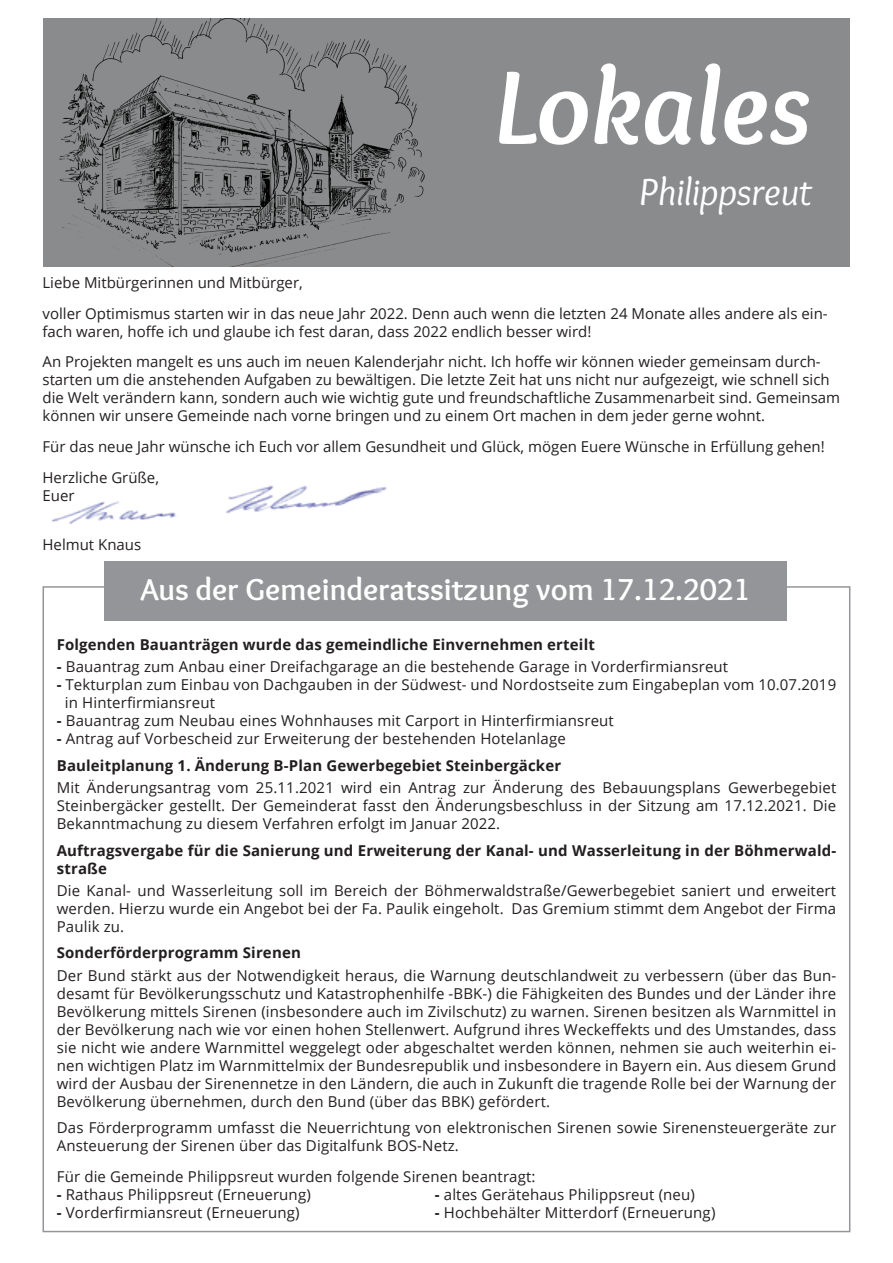
<style>
.page{position:relative;width:893px;height:1263px;background:#fff}
.page>*{position:absolute;margin:0;border:0;box-sizing:border-box;transform-origin:0 0}
.t1{font:italic 700 108px "Overlock";color:#fff}
.t2{font:italic 39px "Overlock";color:#fff}
.t3{font:700 31.5px "Overlock";color:#fff}
.t4{font:15px/18px "Open Sans";letter-spacing:.01em;color:#231f20}
.t5{font:700 15px/18px "Open Sans";letter-spacing:.01em;color:#231f20}
.s1{font-weight:700}
</style>
<div class="page">
<img style="left:51px;top:485px;width:336px;height:39px">
<div style="left:43px;top:18px;width:807px;height:249px;background:#8a8b8c"></div>
<img style="left:59px;top:18px;width:366px;height:249px">
<div style="left:104px;top:561px;width:683px;height:60px;background:#939598"></div>
<h1 class="t1" style="left:493px;top:44px;width:320px">Lokales</h1>
<h2 class="t2" style="left:639px;top:170px;width:174px">Philippsreut</h2>
<p class="t4" style="left:43px;top:267px;width:786px;line-height:30.8px">Liebe Mitbürgerinnen und Mitbürger,<br>voller Optimismus starten wir in das neue Jahr 2022. Denn auch wenn die letzten 24 Monate alles andere als ein-</p>
<p class="t4" style="left:43px;top:315px;width:780px;line-height:30.8px">fach waren, hoffe ich und glaube ich fest daran, dass 2022 endlich besser wird!<br>An Projekten mangelt es uns auch im neuen Kalenderjahr nicht. Ich hoffe wir können wieder gemeinsam durch-</p>
<p class="t4" style="left:43px;top:371px;width:799px">starten um die anstehenden Aufgaben zu bewältigen. Die letzte Zeit hat uns nicht nur aufgezeigt, wie schnell sich die Welt verändern kann, sondern auch wie wichtig gute und freundschaftliche Zusammenarbeit sind. Gemeinsam können wir unsere Gemeinde nach vorne bringen und zu einem Ort machen in dem jeder gerne wohnt.</p>
<p class="t4" style="left:43px;top:431px;width:784px;line-height:30.8px">Für das neue Jahr wünsche ich Euch vor allem Gesundheit und Glück, mögen Euere Wünsche in Erfüllung gehen!<br>Herzliche Grüße,</p>
<p class="t4" style="left:43px;top:486px;width:34px">Euer</p>
<p class="t4" style="left:43px;top:535px;width:100px">Helmut Knaus</p>
<h3 class="t3" style="left:140px;top:571px;width:612px">Aus der Gemeinderatssitzung vom 17.12.2021</h3>
<p class="t5" style="left:57px;top:635px;width:540px">Folgenden Bauanträgen wurde das gemeindliche Einvernehmen erteilt</p>
<p class="t4" style="left:57px;top:658px;width:673px"><span class="s1">-</span> Bauantrag zum Anbau einer Dreifachgarage an die bestehende Garage in Vorderfirmiansreut</p>
<p class="t4" style="left:65px;top:676px;width:773px;text-indent:-8px"><span class="s1">-</span> Tekturplan zum Einbau von Dachgauben in der Südwest- und Nordostseite zum Eingabeplan vom 10.07.2019 in Hinterfirmiansreut</p>
<p class="t4" style="left:57px;top:712px;width:559px"><span class="s1">-</span> Bauantrag zum Neubau eines Wohnhauses mit Carport in Hinterfirmiansreut</p>
<p class="t4" style="left:57px;top:725px;width:510px;line-height:26.5px"><span class="s1">-</span> Antrag auf Vorbescheid zur Erweiterung der bestehenden Hotelanlage<br><span class="s1">Bauleitplanung 1. Änderung B-Plan Gewerbegebiet Steinbergäcker</span></p>
<p class="t4" style="left:57px;top:778px;width:781px;text-align:justify">Mit Änderungsantrag vom 25.11.2021 wird ein Antrag zur Änderung des Bebauungsplans Gewerbegebiet Steinbergäcker gestellt. Der Gemeinderat fasst den Änderungsbeschluss in der Sitzung am 17.12.2021. Die Bekanntmachung zu diesem Verfahren erfolgt im Januar 2022.</p>
<p class="t5" style="left:57px;top:841px;width:781px">Auftragsvergabe für die Sanierung und Erweiterung der Kanal- und Wasserleitung in der Böhmerwald&shy;straße</p>
<p class="t4" style="left:57px;top:881px;width:781px;text-align:justify">Die Kanal- und Wasserleitung soll im Bereich der Böhmerwaldstraße/Gewerbegebiet saniert und erweitert werden. Hierzu wurde ein Angebot bei der Fa. Paulik eingeholt. Das Gremium stimmt dem Angebot der Firma Paulik zu.</p>
<p class="t5" style="left:57px;top:944px;width:246px">Sonderförderprogramm Sirenen</p>
<p class="t4" style="left:57px;top:966px;width:781px;text-align:justify">Der Bund stärkt aus der Notwendigkeit heraus, die Warnung deutschlandweit zu verbessern (über das Bun&shy;desamt für Bevölkerungsschutz und Katastrophenhilfe -BBK-) die Fähigkeiten des Bundes und der Länder ihre Bevölkerung mittels Sirenen (insbesondere auch im Zivilschutz) zu warnen. Sirenen besitzen als Warnmittel in der Bevölkerung nach wie vor einen hohen Stellenwert. Aufgrund ihres Weckeffekts und des Umstandes, dass sie nicht wie andere Warnmittel weggelegt oder abgeschaltet werden können, nehmen sie auch weiterhin ei&shy;nen wichtigen Platz im Warnmittelmix der Bundesrepublik und insbesondere in Bayern ein. Aus diesem Grund wird der Ausbau der Sirenennetze in den Ländern, die auch in Zukunft die tragende Rolle bei der Warnung der Bevölkerung übernehmen, durch den Bund (über das BBK) gefördert.</p>
<p class="t4" style="left:57px;top:1118px;width:781px">Das Förderprogramm umfasst die Neuerrichtung von elektronischen Sirenen sowie Sirenensteuergeräte zur<br>Ansteuerung der Sirenen über das Digitalfunk BOS-Netz.</p>
<p class="t4" style="left:57px;top:1167px;width:480px">Für die Gemeinde Philippsreut wurden folgende Sirenen beantragt:</p>
<p class="t4" style="left:57px;top:1185px;width:256px"><span class="s1">-</span> Rathaus Philippsreut (Erneuerung)</p>
<p class="t4" style="left:435px;top:1185px;width:262px"><span class="s1">-</span> altes Gerätehaus Philippsreut (neu)</p>
<p class="t4" style="left:57px;top:1203px;width:244px"><span class="s1">-</span> Vorderfirmiansreut (Erneuerung)</p>
<p class="t4" style="left:435px;top:1203px;width:282px"><span class="s1">-</span> Hochbehälter Mitterdorf (Erneuerung)</p>
</div>
